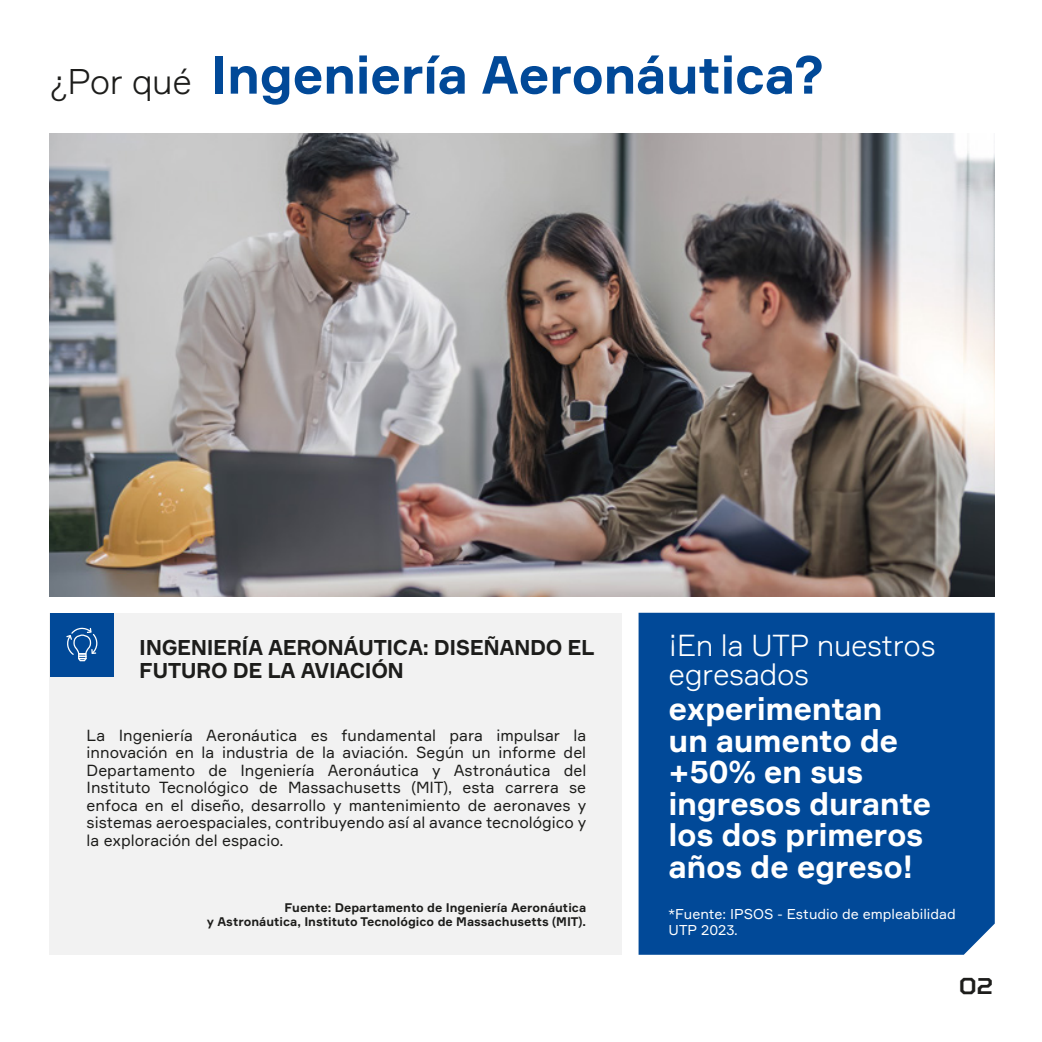
<style>
.page{position:relative;width:1042px;height:1042px;background:#fff}
.page>*{position:absolute;margin:0;border:0;box-sizing:border-box;transform-origin:0 0}
.t1{font:700 52.5px "Formular";letter-spacing:-.015em;color:#014998}
.t2{font:700 31.5px/31.5px "Formular";letter-spacing:-.015em;color:#fff}
.t3{font:300 29.75px/28.9px "Formular";letter-spacing:-.015em;color:#fff}
.t4{font:700 22.75px "TT Squares";color:#1d1d1b}
.t5{font:700 21px/22.8px "Formular";letter-spacing:-.02em;color:#1d1d1b}
.t6{font:15.75px/17.5px "Formular";color:#1d1d1b;text-align:justify}
.t7{font:14px/15.9px "Formular";color:#fff}
.t8{font:700 12.25px/14px "Formular";color:#1d1d1b;text-align:right}
.s1{font-weight:300;font-size:35px;color:#1d1d1b}
</style>
<div class="page">
<img style="left:49px;top:133px;width:946px;height:464px">
<div style="left:50px;top:613px;width:572px;height:341px;background:#f2f2f2"></div>
<div style="left:638px;top:613px;width:357px;height:342px;background:#014998"></div>
<div style="left:50px;top:613px;width:64px;height:63px;background:#014998"></div>
<svg style="left:66px;top:627px;width:32px;height:34px"></svg>
<h1 class="t1" style="left:50px;top:42px;width:776px"><span class="s1">¿Por qué</span> Ingeniería Aeronáutica?</h1>
<h3 class="t5" style="left:139px;top:636px;width:457px">INGENIERÍA AERONÁUTICA: DISEÑANDO EL<br>FUTURO DE LA AVIACIÓN</h3>
<p class="t6" style="left:87px;top:726px;width:501px">La Ingeniería Aeronáutica es fundamental para impulsar la innovación en la industria de la aviación. Según un informe del Departamento de Ingeniería Aeronáutica y Astronáutica del Instituto Tecnológico de Massachusetts (MIT), esta carrera se enfoca en el diseño, desarrollo y mantenimiento de aeronaves y sistemas aeroespaciales, contribuyendo así al avance tecnológico y la exploración del espacio.</p>
<h3 class="t3" style="left:668px;top:630px;width:268px">¡En la UTP nuestros egresados</h3>
<h2 class="t2" style="left:668px;top:692px;width:264px">experimentan<br>un aumento de +50% en sus ingresos durante los dos primeros años de egreso!</h2>
<p class="t8" style="left:207px;top:900px;width:381px">Fuente: Departamento de Ingeniería Aeronáutica<br>y Astronáutica, Instituto Tecnológico de Massachusetts (MIT).</p>
<p class="t7" style="left:668px;top:905px;width:289px">*Fuente: IPSOS - Estudio de empleabilidad<br>UTP 2023.</p>
<h3 class="t4" style="left:958px;top:971px;width:36px">02</h3>
</div>
